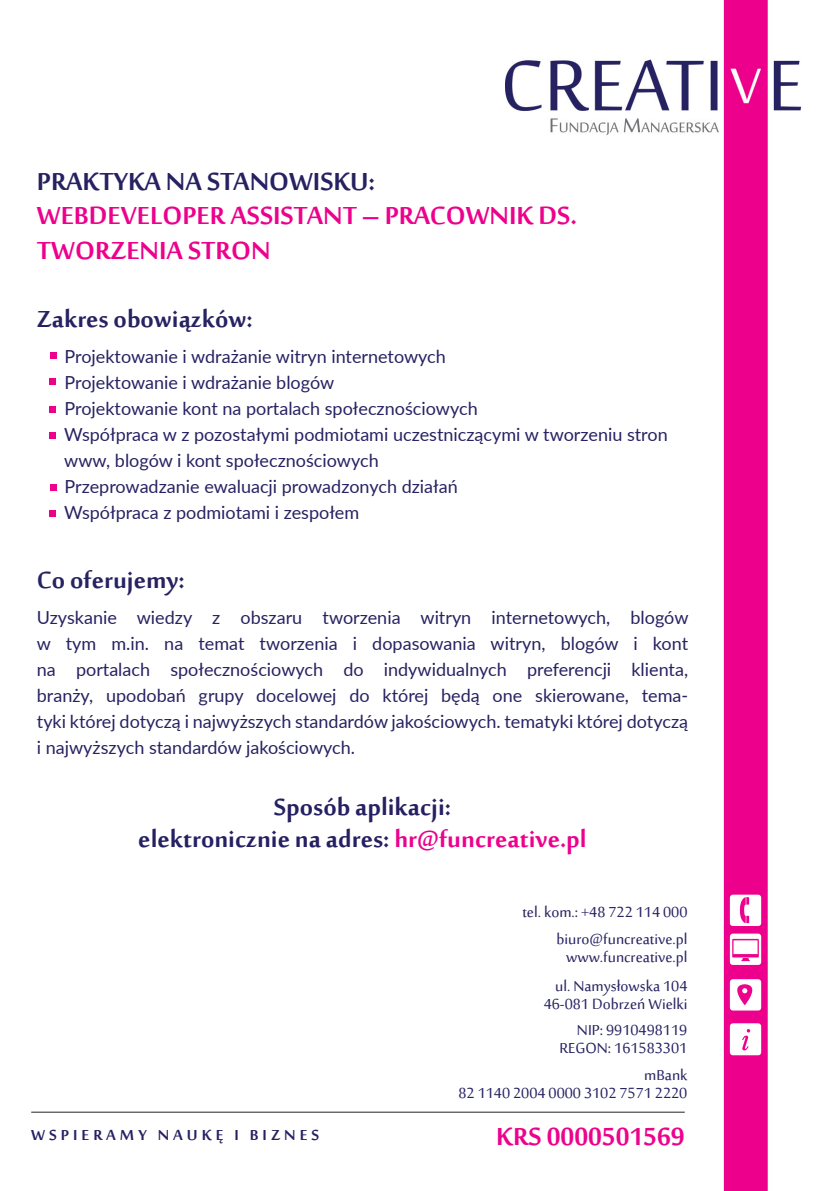
<style>
.page{position:relative;width:840px;height:1191px;background:#fff}
.page>*{position:absolute;margin:0;border:0;box-sizing:border-box;transform-origin:0 0}
.t1{font:700 34px "Sakkal Majalla";color:#ed008c}
.t2{font:700 34px "Sakkal Majalla";color:#262161}
.t3{font:700 34px "Sakkal Majalla";color:#ed028c}
.t4{font:700 32px "Sakkal Majalla";color:#252062}
.t5{font:700 32px "Sakkal Majalla";color:#272262}
.t6{font:20px "Sakkal Majalla";color:#272262}
.t7{font:700 20px "Sakkal Majalla";letter-spacing:.2em;color:#252161}
.t8{font:18px/26px "Lato";color:#272262}
.s1{color:#ed008c}
</style>
<div class="page">
<img style="left:505px;top:0;width:294px;height:1190px">
<svg style="left:50px;top:510px;width:6px;height:6px"></svg>
<svg style="left:50px;top:484px;width:6px;height:6px"></svg>
<svg style="left:50px;top:432px;width:6px;height:6px"></svg>
<svg style="left:50px;top:406px;width:6px;height:6px"></svg>
<svg style="left:50px;top:378px;width:6px;height:7px"></svg>
<hr style="left:31px;top:1111px;width:653px;height:1px;background:#231f20">
<svg style="left:50px;top:352px;width:6px;height:7px"></svg>
<svg style="left:729px;top:894px;width:31px;height:32px"></svg>
<svg style="left:729px;top:933px;width:31px;height:32px"></svg>
<svg style="left:728px;top:979px;width:32px;height:31px"></svg>
<svg style="left:729px;top:1023px;width:31px;height:32px"></svg>
<p class="t2" style="left:37px;top:163px;width:340px">PRAKTYKA NA STANOWISKU:</p>
<p class="t1" style="left:37px;top:197px;width:541px">WEBDEVELOPER ASSISTANT – PRACOWNIK DS.</p>
<p class="t1" style="left:37px;top:231px;width:235px">TWORZENIA STRON</p>
<p class="t5" style="left:37px;top:301px;width:217px">Zakres obowiązków:</p>
<p class="t8" style="left:64px;top:342px;width:382px">Projektowanie i wdrażanie witryn internetowych</p>
<p class="t8" style="left:64px;top:368px;width:271px">Projektowanie i wdrażanie blogów</p>
<p class="t8" style="left:64px;top:394px;width:414px">Projektowanie kont na portalach społecznościowych</p>
<p class="t8" style="left:64px;top:420px;width:604px">Współpraca w z pozostałymi podmiotami uczestniczącymi w tworzeniu stron www, blogów i kont społecznościowych</p>
<p class="t8" style="left:64px;top:472px;width:394px">Przeprowadzanie ewaluacji prowadzonych działań</p>
<p class="t8" style="left:64px;top:498px;width:296px">Współpraca z podmiotami i zespołem</p>
<p class="t5" style="left:37px;top:562px;width:149px">Co oferujemy:</p>
<p class="t8" style="left:37px;top:604px;width:652px">Uzyskanie wiedzy z obszaru tworzenia witryn internetowych, blogów</p>
<p class="t8" style="left:37px;top:630px;width:652px;text-align:justify">w tym m.in. na temat tworzenia i dopasowania witryn, blogów i kont na portalach społecznościowych do indywidualnych preferencji klienta, branży, upodobań grupy docelowej do której będą one skierowane, tema-</p>
<p class="t8" style="left:37px;top:708px;width:652px">tyki której dotyczą i najwyższych standardów jakościowych. tematyki której dotyczą i najwyższych standardów jakościowych.</p>
<p class="t4" style="left:274px;top:789px;width:178px">Sposób aplikacji:</p>
<p class="t4" style="left:138px;top:821px;width:449px">elektronicznie na adres: <span class="s1">hr@funcreative.pl</span></p>
<p class="t6" style="left:522px;top:900px;width:166px">tel. kom.: +48 722 114 000</p>
<p class="t6" style="left:556px;top:928px;width:132px">biuro@funcreative.pl</p>
<p class="t6" style="left:566px;top:946px;width:123px">www.funcreative.pl</p>
<p class="t6" style="left:555px;top:975px;width:134px">ul. Namysłowska 104</p>
<p class="t6" style="left:543px;top:993px;width:145px">46-081 Dobrzeń Wielki</p>
<p class="t7" style="left:31px;top:1123px;width:289px">WSPIERAMY NAUKĘ I BIZNES</p>
<p class="t6" style="left:576px;top:1018px;width:112px">NIP: 9910498119</p>
<p class="t6" style="left:559px;top:1036px;width:129px">REGON: 161583301</p>
<p class="t6" style="left:644px;top:1063px;width:45px">mBank</p>
<p class="t6" style="left:458px;top:1081px;width:230px">82 1140 2004 0000 3102 7571 2220</p>
<p class="t3" style="left:496px;top:1118px;width:190px">KRS 0000501569</p>
</div>
